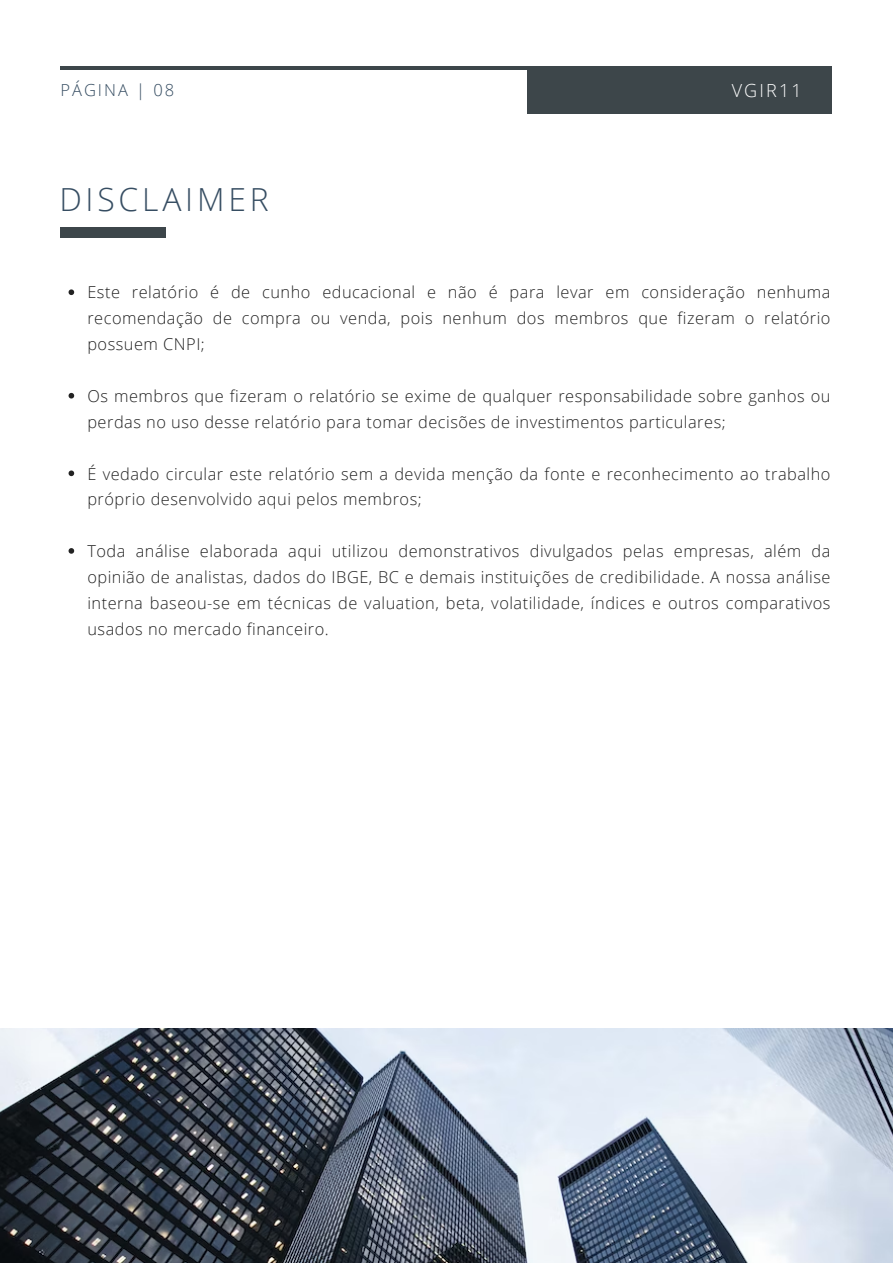
<style>
.page{position:relative;width:893px;height:1264px;background:#fff}
.page>*{position:absolute;margin:0;border:0;box-sizing:border-box;transform-origin:0 0}
.t1{font:300 31.8px "Open Sans";letter-spacing:.12em;color:#364d62}
.t2{font:300 18px "Open Sans";letter-spacing:.12em;color:#fff}
.t3{font:300 16.5px "Open Sans";letter-spacing:.12em;color:#364d62}
.t4{font:300 16.35px/25.8px "Open Sans";letter-spacing:.03em;color:#222;text-align:justify}
</style>
<div class="page">
<hr style="left:60px;top:66px;width:770px;height:4px;background:#3d464a">
<div style="left:527px;top:66px;width:305px;height:47px;background:#3d464a"></div>
<img style="left:0;top:1028px;width:892px;height:234px">
<div style="left:60px;top:228px;width:106px;height:10px;background:#3d464a"></div>
<svg style="left:69px;top:289px;width:5px;height:6px"></svg>
<svg style="left:69px;top:393px;width:5px;height:5px"></svg>
<svg style="left:69px;top:470px;width:5px;height:6px"></svg>
<svg style="left:69px;top:548px;width:5px;height:5px"></svg>
<p class="t3" style="left:60px;top:79px;width:115px">PÁGINA | 08</p>
<p class="t2" style="left:731px;top:78px;width:72px">VGIR11</p>
<p class="t1" style="left:59px;top:177px;width:211px">DISCLAIMER</p>
<p class="t4" style="left:87px;top:279px;width:744px">Este relatório é de cunho educacional e não é para levar em consideração nenhuma recomendação de compra ou venda, pois nenhum dos membros que fizeram o relatório possuem CNPI;</p>
<p class="t4" style="left:87px;top:382px;width:744px">Os membros que fizeram o relatório se exime de qualquer responsabilidade sobre ganhos ou perdas no uso desse relatório para tomar decisões de investimentos particulares;</p>
<p class="t4" style="left:87px;top:460px;width:744px">É vedado circular este relatório sem a devida menção da fonte e reconhecimento ao trabalho próprio desenvolvido aqui pelos membros;</p>
<p class="t4" style="left:87px;top:538px;width:744px">Toda análise elaborada aqui utilizou demonstrativos divulgados pelas empresas, além da opinião de analistas, dados do IBGE, BC e demais instituições de credibilidade. A nossa análise interna baseou-se em técnicas de valuation, beta, volatilidade, índices e outros comparativos usados no mercado financeiro.</p>
</div>
